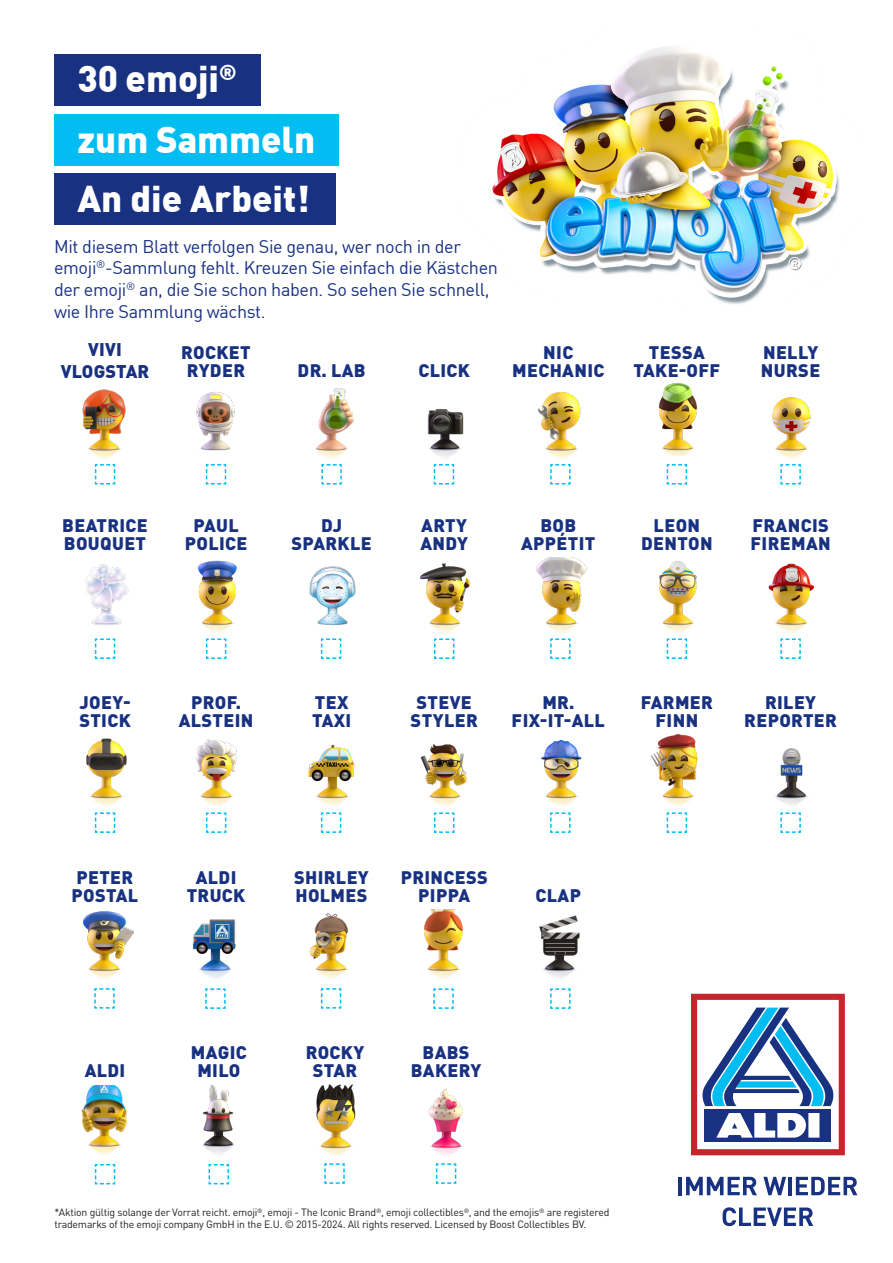
<style>
.page{position:relative;width:893px;height:1263px;background:#fff}
.page>*{position:absolute;margin:0;border:0;box-sizing:border-box;transform-origin:0 0}
.t1{font:900 36.45px "DINPR Ofor BRM";color:#fff}
.t2{font:900 18px/18px "DIN Pro";letter-spacing:.02em;color:#183181;text-align:center}
.t3{font:18px/21.6px "DINPR Ofor BRM";letter-spacing:-.02em;color:#183181}
.t4{font:900 18px/21.6px "DINPR Ofor BRM";letter-spacing:.01em;color:#183181;text-align:center}
.t5{font:10.5px/12px "DIN Pro";letter-spacing:-.02em;color:#231f20}
</style>
<div class="page">
<div style="left:54px;top:54px;width:206px;height:51px;background:#183181"></div>
<div style="left:54px;top:173px;width:282px;height:52px;background:#183181"></div>
<div style="left:54px;top:114px;width:285px;height:52px;background:#01bdf2"></div>
<img style="left:492px;top:46px;width:348px;height:258px">
<img style="left:81px;top:1085px;width:46px;height:70px">
<img style="left:202px;top:1085px;width:33px;height:69px">
<img style="left:316px;top:1084px;width:40px;height:73px">
<img style="left:428px;top:1088px;width:35px;height:68px">
<svg style="left:94px;top:1164px;width:22px;height:21px"></svg>
<svg style="left:208px;top:1164px;width:21px;height:21px"></svg>
<svg style="left:324px;top:1163px;width:21px;height:21px"></svg>
<svg style="left:435px;top:1163px;width:22px;height:21px"></svg>
<img style="left:309px;top:566px;width:47px;height:59px">
<img style="left:420px;top:563px;width:51px;height:71px">
<img style="left:85px;top:564px;width:44px;height:61px">
<img style="left:536px;top:557px;width:51px;height:76px">
<img style="left:197px;top:560px;width:40px;height:73px">
<img style="left:659px;top:561px;width:38px;height:73px">
<img style="left:768px;top:563px;width:46px;height:70px">
<svg style="left:550px;top:638px;width:21px;height:21px"></svg>
<svg style="left:666px;top:638px;width:22px;height:21px"></svg>
<svg style="left:780px;top:638px;width:21px;height:21px"></svg>
<svg style="left:94px;top:638px;width:22px;height:21px"></svg>
<svg style="left:205px;top:638px;width:22px;height:21px"></svg>
<svg style="left:320px;top:638px;width:22px;height:21px"></svg>
<svg style="left:434px;top:638px;width:21px;height:21px"></svg>
<img style="left:86px;top:738px;width:41px;height:69px">
<img style="left:541px;top:739px;width:41px;height:68px">
<img style="left:196px;top:739px;width:41px;height:68px">
<img style="left:650px;top:734px;width:48px;height:73px">
<img style="left:775px;top:748px;width:33px;height:57px">
<img style="left:308px;top:745px;width:47px;height:62px">
<img style="left:420px;top:743px;width:47px;height:64px">
<svg style="left:434px;top:812px;width:21px;height:21px"></svg>
<svg style="left:550px;top:812px;width:21px;height:21px"></svg>
<svg style="left:94px;top:812px;width:22px;height:21px"></svg>
<svg style="left:666px;top:812px;width:22px;height:21px"></svg>
<svg style="left:780px;top:812px;width:21px;height:21px"></svg>
<svg style="left:205px;top:812px;width:22px;height:21px"></svg>
<svg style="left:320px;top:812px;width:22px;height:21px"></svg>
<img style="left:539px;top:915px;width:41px;height:63px">
<img style="left:309px;top:913px;width:40px;height:66px">
<img style="left:82px;top:911px;width:51px;height:68px">
<img style="left:424px;top:910px;width:39px;height:69px">
<img style="left:192px;top:919px;width:44px;height:60px">
<svg style="left:550px;top:988px;width:21px;height:21px"></svg>
<svg style="left:320px;top:988px;width:22px;height:21px"></svg>
<svg style="left:94px;top:988px;width:21px;height:21px"></svg>
<svg style="left:433px;top:988px;width:21px;height:21px"></svg>
<svg style="left:205px;top:988px;width:21px;height:21px"></svg>
<img style="left:82px;top:389px;width:44px;height:70px">
<img style="left:537px;top:392px;width:44px;height:67px">
<img style="left:196px;top:391px;width:39px;height:60px">
<img style="left:658px;top:383px;width:40px;height:72px">
<img style="left:772px;top:397px;width:39px;height:62px">
<img style="left:315px;top:389px;width:39px;height:70px">
<img style="left:427px;top:409px;width:37px;height:48px">
<svg style="left:94px;top:464px;width:22px;height:21px"></svg>
<svg style="left:550px;top:464px;width:21px;height:21px"></svg>
<svg style="left:205px;top:464px;width:22px;height:21px"></svg>
<svg style="left:666px;top:464px;width:22px;height:21px"></svg>
<svg style="left:780px;top:464px;width:21px;height:21px"></svg>
<svg style="left:321px;top:464px;width:21px;height:21px"></svg>
<svg style="left:433px;top:464px;width:22px;height:21px"></svg>
<svg style="left:723px;top:1207px;width:90px;height:19px"></svg>
<svg style="left:691px;top:994px;width:154px;height:161px"></svg>
<hr style="left:678px;top:1177px;width:4px;height:18px;background:#183181">
<svg style="left:686px;top:1177px;width:71px;height:18px"></svg>
<svg style="left:763px;top:1177px;width:23px;height:18px"></svg>
<hr style="left:788px;top:1177px;width:4px;height:18px;background:#183181">
<svg style="left:796px;top:1177px;width:61px;height:18px"></svg>
<p class="t1" style="left:77px;top:50px;width:161px">30 emoji<sup>®</sup></p>
<p class="t1" style="left:77px;top:110px;width:239px">zum Sammeln</p>
<p class="t1" style="left:77px;top:169px;width:234px">An die Arbeit!</p>
<p class="t3" style="left:54px;top:234px;width:445px">Mit diesem Blatt verfolgen Sie genau, wer noch in der emoji<sup>®</sup>-Sammlung fehlt. Kreuzen Sie einfach die Kästchen der emoji<sup>®</sup> an, die Sie schon haben. So sehen Sie schnell, wie Ihre Sammlung wächst.</p>
<p class="t4" style="left:61px;top:338px;width:90px">VIVI<br>VLOGSTAR</p>
<p class="t2" style="left:181px;top:341px;width:71px">ROCKET<br>RYDER</p>
<p class="t2" style="left:298px;top:359px;width:70px">DR. LAB</p>
<p class="t2" style="left:543px;top:341px;width:32px">NIC</p>
<p class="t2" style="left:418px;top:359px;width:53px">CLICK</p>
<p class="t2" style="left:512px;top:359px;width:94px">MECHANIC</p>
<p class="t2" style="left:633px;top:341px;width:88px">TESSA<br>TAKE-OFF</p>
<p class="t2" style="left:763px;top:341px;width:57px">NELLY</p>
<p class="t2" style="left:761px;top:359px;width:61px">NURSE</p>
<p class="t2" style="left:62px;top:514px;width:87px;text-align:left">BEATRICE<br>BOUQUET</p>
<p class="t2" style="left:185px;top:514px;width:64px">PAUL<br>POLICE</p>
<p class="t2" style="left:641px;top:514px;width:73px">LEON<br>DENTON</p>
<p class="t2" style="left:750px;top:514px;width:82px;text-align:left">FRANCIS<br>FIREMAN</p>
<p class="t2" style="left:521px;top:514px;width:76px">BOB<br>APPÉTIT</p>
<p class="t2" style="left:321px;top:514px;width:22px">DJ</p>
<p class="t2" style="left:292px;top:532px;width:82px">SPARKLE</p>
<p class="t2" style="left:420px;top:514px;width:49px;text-align:left">ARTY<br>ANDY</p>
<p class="t2" style="left:79px;top:691px;width:53px;text-align:left">JOEY-<br>STICK</p>
<p class="t2" style="left:417px;top:691px;width:57px">STEVE</p>
<p class="t2" style="left:179px;top:691px;width:76px">PROF.<br>ALSTEIN</p>
<p class="t2" style="left:315px;top:691px;width:35px">TEX</p>
<p class="t2" style="left:312px;top:709px;width:41px">TAXI</p>
<p class="t2" style="left:411px;top:709px;width:69px">STYLER</p>
<p class="t2" style="left:542px;top:691px;width:34px">MR.</p>
<p class="t2" style="left:512px;top:709px;width:95px">FIX-IT-ALL</p>
<p class="t2" style="left:641px;top:691px;width:74px">FARMER</p>
<p class="t2" style="left:655px;top:709px;width:44px">FINN</p>
<p class="t2" style="left:765px;top:691px;width:53px">RILEY</p>
<p class="t2" style="left:744px;top:709px;width:94px">REPORTER</p>
<p class="t2" style="left:72px;top:866px;width:68px;text-align:left">PETER<br>POSTAL</p>
<p class="t2" style="left:196px;top:866px;width:42px">ALDI</p>
<p class="t2" style="left:187px;top:884px;width:60px">TRUCK</p>
<p class="t2" style="left:294px;top:866px;width:76px;text-align:left">SHIRLEY<br>HOLMES</p>
<p class="t2" style="left:401px;top:866px;width:89px">PRINCESS<br>PIPPA</p>
<p class="t2" style="left:536px;top:884px;width:47px">CLAP</p>
<p class="t2" style="left:191px;top:1041px;width:57px">MAGIC<br>MILO</p>
<p class="t2" style="left:411px;top:1041px;width:72px">BABS<br>BAKERY</p>
<p class="t2" style="left:306px;top:1041px;width:60px">ROCKY</p>
<p class="t2" style="left:85px;top:1059px;width:42px">ALDI</p>
<p class="t2" style="left:313px;top:1059px;width:46px">STAR</p>
<p class="t5" style="left:54px;top:1205px;width:556px">*Aktion gültig solange der Vorrat reicht. emoji<sup>®</sup>, emoji - The Iconic Brand<sup>®</sup>, emoji collectibles<sup>®</sup>, and the emojis<sup>®</sup> are registered trademarks of the emoji company GmbH in the E.U. © 2015-2024. All rights reserved. Licensed by Boost Collectibles BV.</p>
</div>
